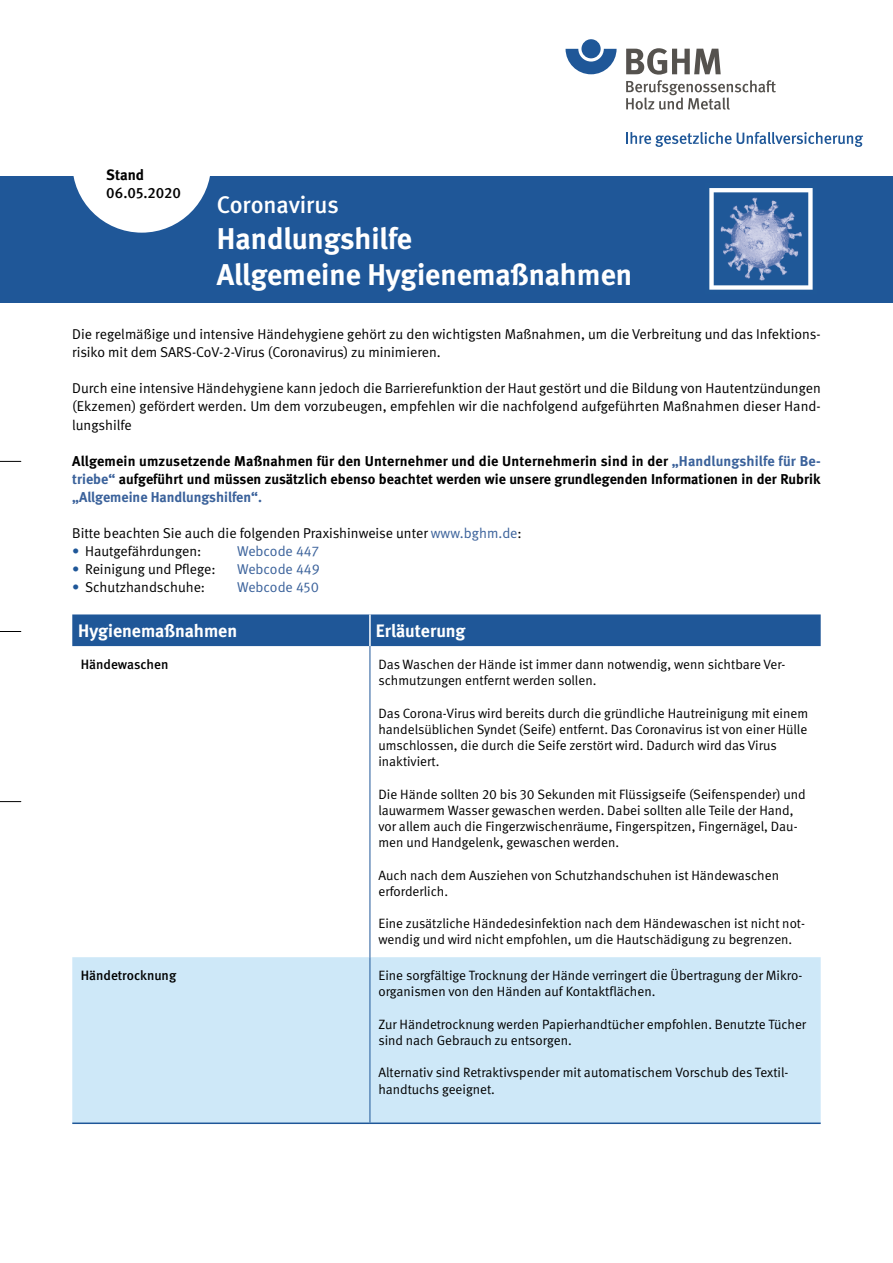
<style>
.page{position:relative;width:893px;height:1263px;background:#fff}
.page>*{position:absolute;margin:0;border:0;box-sizing:border-box;transform-origin:0 0}
.t1{font:700 30px/36px "DGUV Meta";color:#fff}
.t2{font:500 24px "DGUV Meta";letter-spacing:-.005em;color:#fff}
.t3{font:700 18px "DGUV Meta";color:#fff}
.t4{font:500 15px "DGUV Meta";color:#000}
.t5{font:700 15px "DGUV Meta";color:#000}
.t6{font:14.25px/18px "DGUV Meta";color:#000}
.t7{font:700 14.25px/18px "DGUV Meta";color:#000;text-align:justify}
.t8{font:14.25px "DGUV Meta";color:#3b629b}
.t9{font:13.5px/16.2px "DGUV Meta";color:#000}
.t10{font:500 13.5px "DGUV Meta";color:#000}
.s1{color:#3b629b}
.s2{color:#1f5798}
</style>
<div class="page">
<div style="left:0;top:176px;width:893px;height:127px;background:#1f5798"></div>
<div style="left:72px;top:94px;width:139px;height:139px;background:#fff;border-radius:50%"></div>
<svg style="left:0;top:461px;width:21px;height:1px"></svg>
<svg style="left:0;top:631px;width:21px;height:1px"></svg>
<svg style="left:0;top:801px;width:21px;height:1px"></svg>
<svg style="left:626px;top:132px;width:237px;height:15px"></svg>
<svg style="left:626px;top:48px;width:150px;height:62px"></svg>
<svg style="left:566px;top:49px;width:51px;height:25px"></svg>
<div style="left:581px;top:39px;width:20px;height:19px;background:#1f5798;border-radius:50%"></div>
<img style="left:709px;top:188px;width:104px;height:102px">
<div style="left:72px;top:614px;width:749px;height:32px;background:#1f5798"></div>
<div style="left:72px;top:957px;width:749px;height:165px;background:#cee8f8"></div>
<hr style="left:369px;top:614px;width:2px;height:32px;background:#fff">
<hr style="left:72px;top:1122px;width:298px;height:2px;background:#1f5798">
<hr style="left:370px;top:1122px;width:451px;height:2px;background:#1f5798">
<hr style="left:370px;top:646px;width:1px;height:311px;background:#1f5798">
<hr style="left:370px;top:957px;width:1px;height:165px;background:#1f5798">
<p class="t5" style="left:106px;top:166px;width:39px">Stand</p>
<p class="t4" style="left:106px;top:185px;width:76px">06.05.2020</p>
<h2 class="t2" style="left:217px;top:190px;width:123px">Coronavirus</h2>
<h1 class="t1" style="left:217px;top:221px;width:417px">Handlungshilfe<br>Allgemeine Hygienemaßnahmen</h1>
<p class="t6" style="left:72px;top:326px;width:750px">Die regelmäßige und intensive Händehygiene gehört zu den wichtigsten Maßnahmen, um die Verbreitung und das Infektions&shy;risiko mit dem SARS-CoV-2-Virus (Coronavirus) zu minimieren.</p>
<p class="t6" style="left:72px;top:380px;width:750px;text-align:justify">Durch eine intensive Händehygiene kann jedoch die Barrierefunktion der Haut gestört und die Bildung von Hautentzündungen (Ekzemen) gefördert werden. Um dem vorzubeugen, empfehlen wir die nachfolgend aufgeführten Maßnahmen dieser Hand&shy;lungshilfe</p>
<p class="t7" style="left:72px;top:452px;width:750px">Allgemein umzusetzende Maßnahmen für den Unternehmer und die Unternehmerin sind in der <span class="s1">„Handlungshilfe für Be&shy;triebe“</span> aufgeführt und müssen zusätzlich ebenso beachtet werden wie unsere grundlegenden Informationen in der Rubrik <span class="s1">„Allgemeine Handlungshilfen“.</span></p>
<p class="t6" style="left:72px;top:524px;width:451px">Bitte beachten Sie auch die folgenden Praxishinweise unter <span class="s1">www.bghm.de</span>:</p>
<p class="t6" style="left:72px;top:542px;width:131px"><span class="s2">•</span> Hautgefährdungen:</p>
<p class="t8" style="left:237px;top:543px;width:83px">Webcode 447</p>
<p class="t6" style="left:72px;top:560px;width:145px"><span class="s2">•</span> Reinigung und Pflege:</p>
<p class="t8" style="left:237px;top:561px;width:84px">Webcode 449</p>
<p class="t6" style="left:72px;top:578px;width:134px"><span class="s2">•</span> Schutzhandschuhe:</p>
<p class="t8" style="left:237px;top:579px;width:83px">Webcode 450</p>
<h3 class="t3" style="left:78px;top:620px;width:160px">Hygienemaßnahmen</h3>
<h3 class="t3" style="left:376px;top:620px;width:91px">Erläuterung</h3>
<p class="t10" style="left:81px;top:656px;width:89px">Händewaschen</p>
<p class="t9" style="left:378px;top:656px;width:409px">Das Waschen der Hände ist immer dann notwendig, wenn sichtbare Ver&shy;schmutzungen entfernt werden sollen.</p>
<p class="t9" style="left:378px;top:705px;width:431px">Das Corona-Virus wird bereits durch die gründliche Hautreinigung mit einem handelsüblichen Syndet (Seife) entfernt. Das Coronavirus ist von einer Hülle umschlossen, die durch die Seife zerstört wird. Dadurch wird das Virus inaktiviert.</p>
<p class="t9" style="left:378px;top:786px;width:429px">Die Hände sollten 20 bis 30 Sekunden mit Flüssigseife (Seifenspender) und lauwarmem Wasser gewaschen werden. Dabei sollten alle Teile der Hand, vor allem auch die Fingerzwischenräume, Fingerspitzen, Fingernägel, Dau&shy;men und Handgelenk, gewaschen werden.</p>
<p class="t9" style="left:378px;top:867px;width:402px">Auch nach dem Ausziehen von Schutzhandschuhen ist Händewaschen erforderlich.</p>
<p class="t9" style="left:378px;top:916px;width:428px">Eine zusätzliche Händedesinfektion nach dem Händewaschen ist nicht not&shy;wendig und wird nicht empfohlen, um die Hautschädigung zu begrenzen.</p>
<p class="t10" style="left:81px;top:968px;width:97px">Händetrocknung</p>
<p class="t9" style="left:378px;top:968px;width:425px">Eine sorgfältige Trocknung der Hände verringert die Übertragung der Mikro&shy;organismen von den Händen auf Kontaktflächen.</p>
<p class="t9" style="left:378px;top:1016px;width:429px">Zur Händetrocknung werden Papierhandtücher empfohlen. Benutzte Tücher sind nach Gebrauch zu entsorgen.</p>
<p class="t9" style="left:378px;top:1065px;width:411px">Alternativ sind Retraktivspender mit automatischem Vorschub des Textil&shy;handtuchs geeignet.</p>
</div>
